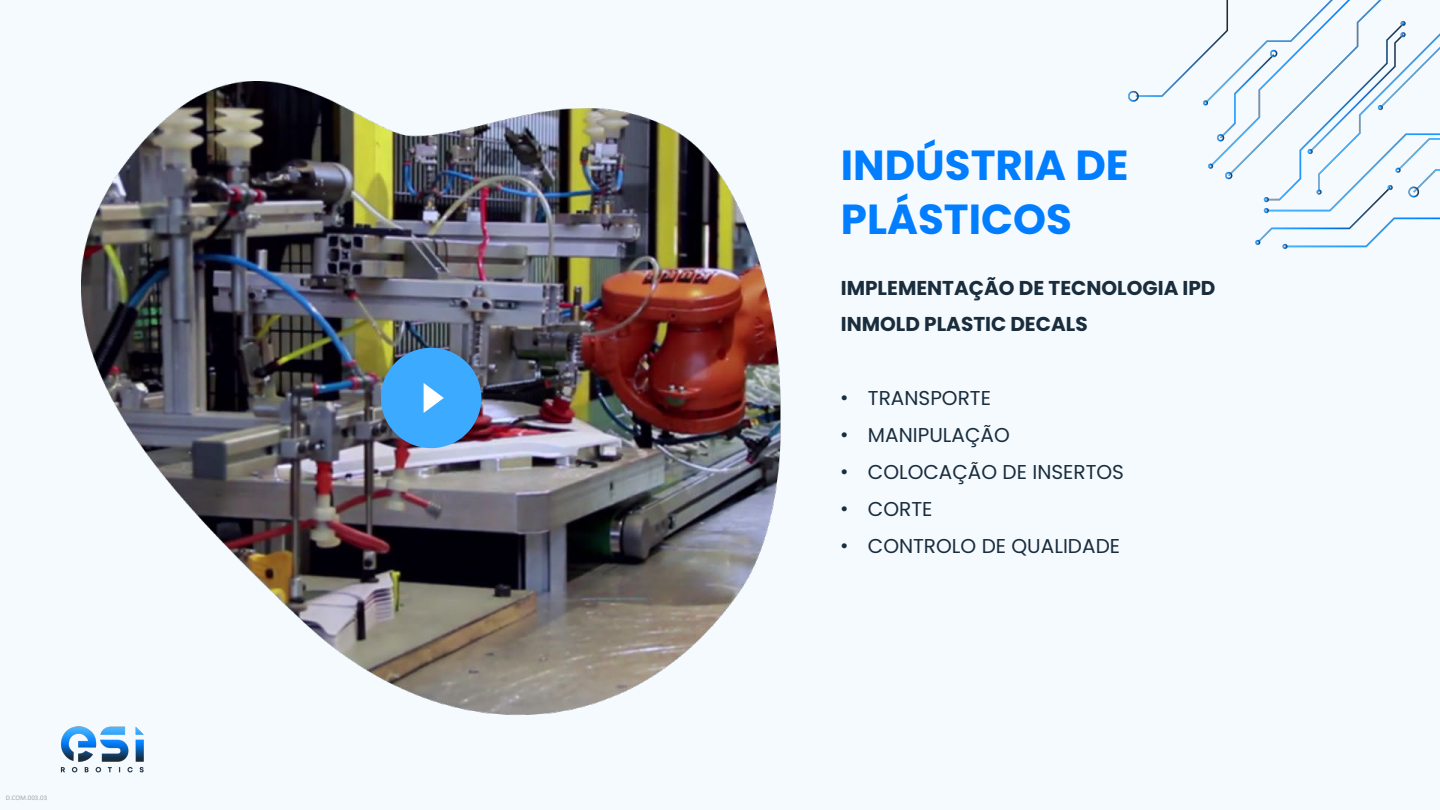
<style>
.page{position:relative;width:1440px;height:810px;background:#fff}
.page>*{position:absolute;margin:0;border:0;box-sizing:border-box;transform-origin:0 0}
.t1{font:700 42px/54.5px "Poppins";color:#007eff}
.t2{font:20px "Poppins";color:#1a2d3d}
.t3{font:700 20px/36px "Poppins";color:#1a2d3d}
.t4{font:7px "Calibri";letter-spacing:-.005em;color:#a6a6a6}
.s1{font-family:"Arial"}
</style>
<div class="page">
<img style="left:81px;top:81px;width:700px;height:635px">
<svg style="left:381px;top:348px;width:100px;height:100px"></svg>
<img style="left:1128px;top:0;width:312px;height:250px">
<img style="left:60px;top:712px;width:96px;height:61px">
<p class="t4" style="left:6px;top:793px;width:43px">D.COM.003.03</p>
<p class="t1" style="left:841px;top:138px;width:289px">INDÚSTRIA DE<br>PLÁSTICOS</p>
<p class="t3" style="left:841px;top:270px;width:376px">IMPLEMENTAÇÃO DE TECNOLOGIA IPD<br>INMOLD PLASTIC DECALS</p>
<p class="t2" style="left:841px;top:386px;width:152px"><span class="s1">•</span> TRANSPORTE</p>
<p class="t2" style="left:841px;top:423px;width:171px"><span class="s1">•</span> MANIPULAÇÃO</p>
<p class="t2" style="left:841px;top:460px;width:285px"><span class="s1">•</span> COLOCAÇÃO DE INSERTOS</p>
<p class="t2" style="left:841px;top:497px;width:93px"><span class="s1">•</span> CORTE</p>
<p class="t2" style="left:841px;top:534px;width:281px"><span class="s1">•</span> CONTROLO DE QUALIDADE</p>
</div>
